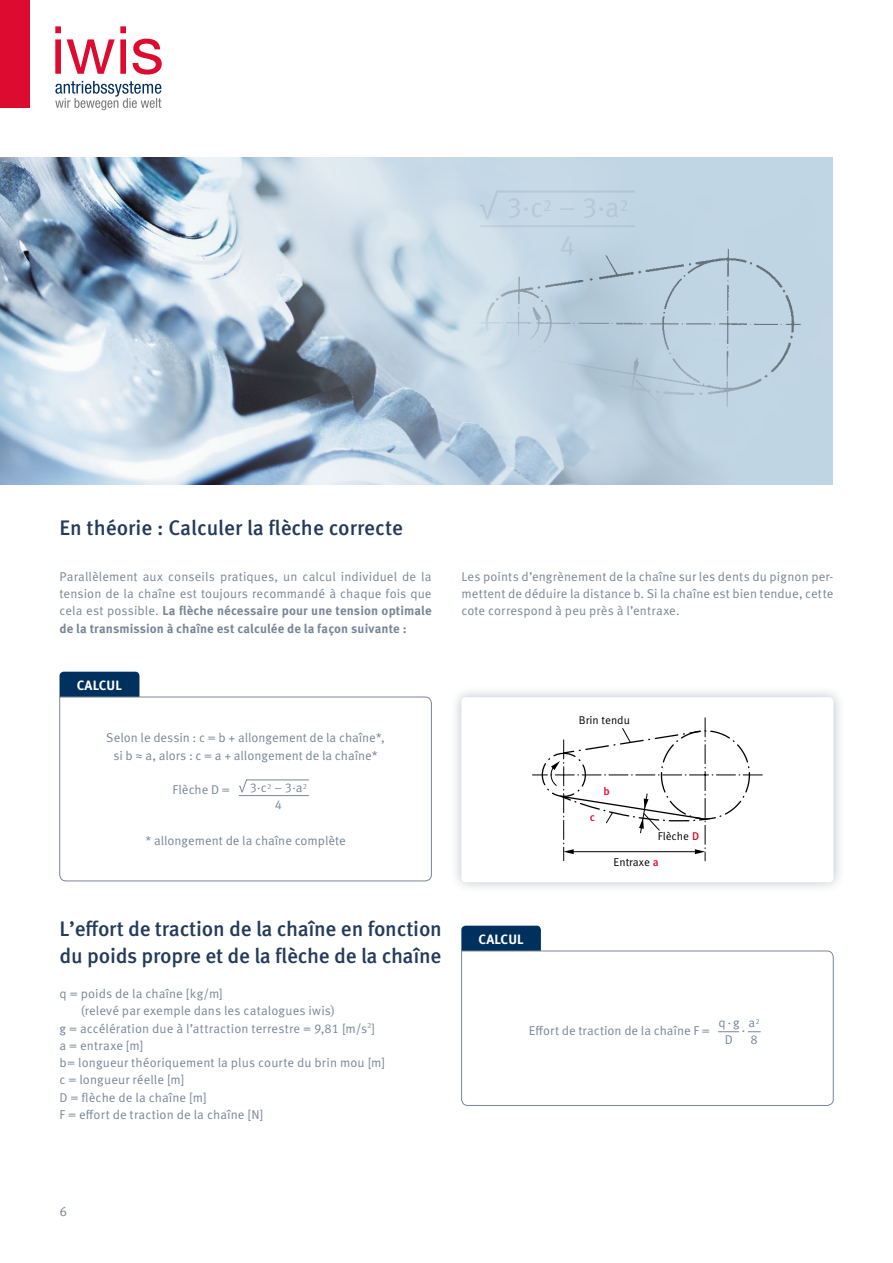
<style>
.page{position:relative;width:893px;height:1263px;background:#fff}
.page>*{position:absolute;margin:0;border:0;box-sizing:border-box;transform-origin:0 0}
.HEADLINE{font:500 21px/27px "Meta OT";letter-spacing:-.01em;color:#233a5b}
.t1{font:700 13.5px "Meta OT";letter-spacing:.01em;color:#fff}
.t2{font:13.5px "Meta OT";color:#788696}
.t3{font:12.75px/17.2px "Meta OT";letter-spacing:.005em;color:#788696;text-align:justify}
.Bildlegende{font:11.25px "Meta OT";color:#000}
.t4{font:500 11.25px "Meta OT";color:#dd0b2f}
.s1{font-weight:700}
.s2{font-weight:500;color:#dd0b2f}
</style>
<div class="page">
<div style="left:0;top:0;width:30px;height:108px;background:#dd0b2f"></div>
<svg style="left:55px;top:81px;width:106px;height:29px"></svg>
<svg style="left:55px;top:26px;width:107px;height:49px"></svg>
<div style="left:60px;top:672px;width:79px;height:25px;background:#00305d"></div>
<svg style="left:59px;top:697px;width:373px;height:184px"></svg>
<div style="left:461px;top:926px;width:80px;height:24px;background:#00305d"></div>
<svg style="left:461px;top:950px;width:373px;height:156px"></svg>
<img style="left:0;top:157px;width:833px;height:328px">
<img style="left:471px;top:242px;width:333px;height:207px">
<hr style="left:480px;top:225px;width:155px;height:2px;background:#7a8696">
<svg style="left:480px;top:190px;width:19px;height:29px"></svg>
<hr style="left:496px;top:190px;width:139px;height:3px;background:#7a8696">
<div style="left:450px;top:686px;width:395px;height:208px;background:#788696;opacity:.5"></div>
<div style="left:461px;top:697px;width:372px;height:185px;background:#fff;border-radius:4px"></div>
<svg style="left:532px;top:718px;width:230px;height:143px"></svg>
<p class="HEADLINE" style="left:60px;top:514px;width:345px">En théorie : Calculer la flèche correcte</p>
<p class="t3" style="left:60px;top:568px;width:374px">Parallèlement aux conseils pratiques, un calcul individuel de la tension de la chaîne est toujours recommandé à chaque fois que cela est possible. <span class="s1">La flèche nécessaire pour une tension optimale de la transmission à chaîne est calculée de la façon suivante :</span></p>
<p class="t1" style="left:77px;top:676px;width:47px">CALCUL</p>
<p class="t3" style="left:106px;top:729px;width:280px">Selon le dessin : c = b + allongement de la chaîne*,</p>
<p class="t3" style="left:113px;top:747px;width:266px">si b ≈ a, alors : c = a + allongement de la chaîne*</p>
<p class="t3" style="left:173px;top:781px;width:59px">Flèche D =</p>
<p class="t3" style="left:250px;top:779px;width:59px">3·c<sup>2</sup> – 3·a<sup>2</sup></p>
<p class="t3" style="left:275px;top:796px;width:9px">4</p>
<p class="t3" style="left:145px;top:832px;width:202px">* allongement de la chaîne complète</p>
<p class="HEADLINE" style="left:60px;top:915px;width:384px">L’effort de traction de la chaîne en fonction du poids propre et de la flèche de la chaîne</p>
<p class="t3" style="left:81px;top:985px;width:256px;text-indent:-21px">q = poids de la chaîne [kg/m]<br>(relevé par exemple dans les catalogues iwis)</p>
<p class="t3" style="left:60px;top:1020px;width:317px">g = accélération due à l’attraction terrestre = 9,81 [m/s<sup>2</sup>]</p>
<p class="t3" style="left:60px;top:1037px;width:85px">a = entraxe [m]</p>
<p class="t3" style="left:60px;top:1054px;width:327px">b= longueur théoriquement la plus courte du brin mou [m]</p>
<p class="t3" style="left:60px;top:1071px;width:126px">c = longueur réelle [m]</p>
<p class="t3" style="left:60px;top:1089px;width:149px">D = flèche de la chaîne [m]</p>
<p class="t3" style="left:60px;top:1106px;width:205px">F = effort de traction de la chaîne [N]</p>
<p class="t3" style="left:461px;top:568px;width:374px">Les points d’engrènement de la chaîne sur les dents du pignon per&shy;mettent de déduire la distance b. Si la chaîne est bien tendue, cette cote correspond à peu près à l’entraxe.</p>
<p class="Bildlegende" style="left:579px;top:713px;width:53px">Brin tendu</p>
<p class="t1" style="left:479px;top:930px;width:47px">CALCUL</p>
<p class="t4" style="left:590px;top:810px;width:7px">c</p>
<p class="t4" style="left:603px;top:784px;width:8px">b</p>
<p class="Bildlegende" style="left:658px;top:830px;width:43px">Flèche <span class="s2">D</span></p>
<p class="Bildlegende" style="left:614px;top:855px;width:47px">Entraxe <span class="s2">a</span></p>
<p class="t3" style="left:529px;top:1022px;width:182px">Effort de traction de la chaîne F =</p>
<p class="t3" style="left:719px;top:1014px;width:43px">q · g a<sup>2</sup></p>
<p class="t2" style="left:741px;top:1022px;width:6px">·</p>
<p class="t3" style="left:725px;top:1031px;width:10px">D</p>
<p class="t3" style="left:751px;top:1031px;width:9px">8</p>
<p class="t2" style="left:60px;top:1203px;width:9px">6</p>
</div>
